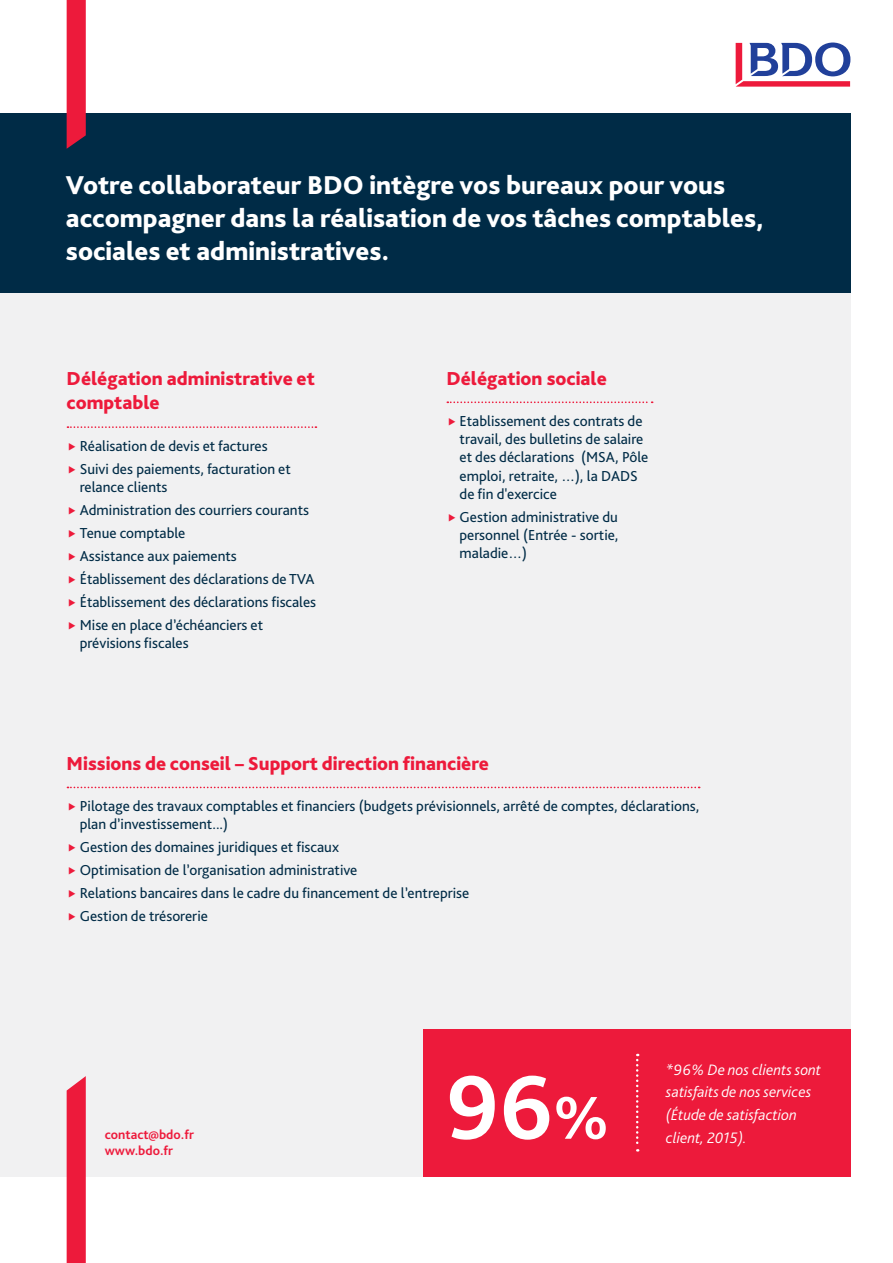
<style>
.page{position:relative;width:893px;height:1263px;background:#fff}
.page>*{position:absolute;margin:0;border:0;box-sizing:border-box;transform-origin:0 0}
.t1{font:700 94.95px "Bliss Pro";color:#fff}
.t2{font:800 27px/33px "Bliss Pro";color:#fff}
.t3{font:800 19.65px/23.5px "Bliss Pro";color:#ed1a3b}
.t4{font:italic 300 15.75px/22.6px "Bliss Pro";color:#fff}
.t5{font:15.15px/23px "Bliss Pro";color:#002b46}
.t6{font:700 13.5px/16.2px "Bliss Pro";color:#ed1a3b}
.s1{font-size:63.3px}
</style>
<div class="page">
<div style="left:0;top:113px;width:850px;height:1063px;background:#f1f1f2"></div>
<div style="left:0;top:113px;width:850px;height:179px;background:#002b46"></div>
<svg style="left:67px;top:1076px;width:19px;height:187px"></svg>
<svg style="left:67px;top:0;width:19px;height:149px"></svg>
<svg style="left:736px;top:43px;width:114px;height:44px"></svg>
<svg style="left:67px;top:426px;width:249px;height:2px"></svg>
<svg style="left:447px;top:401px;width:206px;height:2px"></svg>
<svg style="left:67px;top:787px;width:633px;height:1px"></svg>
<div style="left:423px;top:1029px;width:427px;height:147px;background:#ed1a3b"></div>
<svg style="left:636px;top:1054px;width:2px;height:97px"></svg>
<h2 class="t2" style="left:66px;top:168px;width:700px">Votre collaborateur BDO intègre vos bureaux pour vous accompagner dans la réalisation de vos tâches comptables, sociales et administratives.</h2>
<p class="t3" style="left:67px;top:367px;width:250px">Délégation administrative et comptable</p>
<p class="t5" style="left:80px;top:434px;width:213px">Réalisation de devis et factures<br>Suivi des paiements, facturation et</p>
<p class="t5" style="left:80px;top:475px;width:238px">relance clients<br>Administration des courriers courants<br>Tenue comptable<br>Assistance aux paiements<br>Établissement des déclarations de TVA<br>Établissement des déclarations fiscales<br>Mise en place d’échéanciers et</p>
<p class="t5" style="left:80px;top:631px;width:110px">prévisions fiscales</p>
<p class="t3" style="left:446px;top:366px;width:162px">Délégation sociale</p>
<p class="t5" style="left:460px;top:412px;width:190px;line-height:18.1px">Etablissement des contrats de travail, des bulletins de salaire et des déclarations (MSA, Pôle emploi, retraite, …), la DADS de fin d'exercice</p>
<p class="t5" style="left:460px;top:507px;width:160px;line-height:18.1px;text-align:justify">Gestion administrative du personnel (Entrée - sortie, maladie…)</p>
<p class="t3" style="left:67px;top:751px;width:424px">Missions de conseil – Support direction financière</p>
<p class="t5" style="left:80px;top:797px;width:621px;line-height:18.1px">Pilotage des travaux comptables et financiers (budgets prévisionnels, arrêté de comptes, déclarations, plan d’investissement...)</p>
<p class="t5" style="left:80px;top:835px;width:391px">Gestion des domaines juridiques et fiscaux<br>Optimisation de l’organisation administrative<br>Relations bancaires dans le cadre du financement de l’entreprise Gestion de trésorerie</p>
<p class="t6" style="left:105px;top:1125px;width:91px">contact@bdo.fr www.bdo.fr</p>
<h1 class="t1" style="left:446px;top:1048px;width:164px">96<span class="s1">%</span></h1>
<p class="t4" style="left:666px;top:1058px;width:157px">*96% De nos clients sont satisfaits de nos services (Étude de satisfaction</p>
<p class="t4" style="left:666px;top:1126px;width:82px">client, 2015).</p>
</div>
